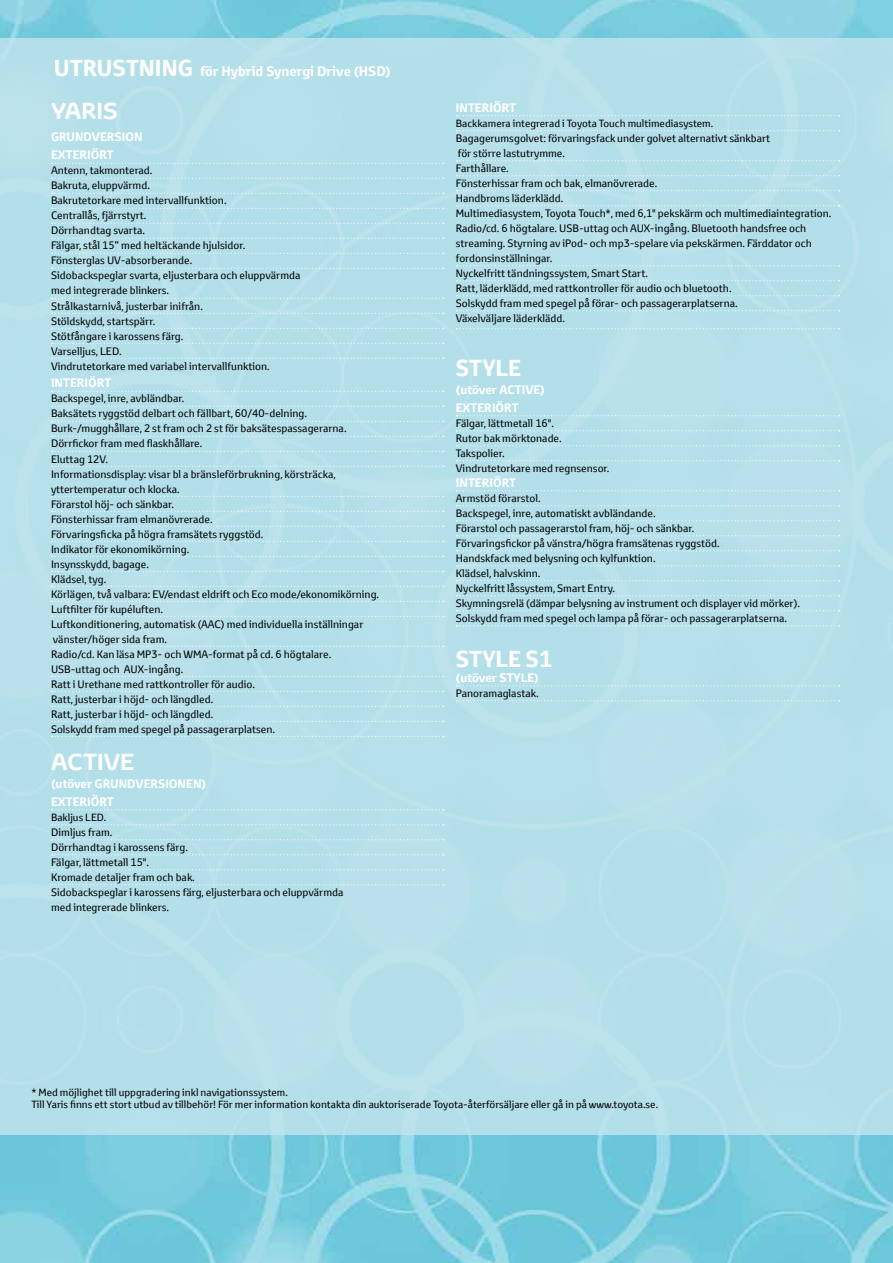
<style>
.page{position:relative;width:893px;height:1263px;background:#fff}
.page>*{position:absolute;margin:0;border:0;box-sizing:border-box;transform-origin:0 0}
.t1{font:700 22.5px "Toyota Text";color:#fff}
.t2{font:700 22.5px "Toyota Display";color:#fff}
.t3{font:700 13.5px "Toyota Text";color:#fff}
.t4{font:700 12px/18px "Toyota Text";color:#fff}
.t5{font:10.5px/15px "Toyota Text";color:#000}
.t6{font:10.2px/12.3px "Toyota Text";color:#000}
.s1{font-size:22.5px}
</style>
<div class="page">
<img style="left:0;top:0;width:893px;height:1263px">
<div style="left:0;top:38px;width:893px;height:1096px;background:#b4e0ea"></div>
<svg style="left:52px;top:163px;width:392px;height:1px"></svg>
<svg style="left:52px;top:178px;width:392px;height:1px"></svg>
<svg style="left:52px;top:193px;width:392px;height:1px"></svg>
<svg style="left:52px;top:208px;width:392px;height:1px"></svg>
<svg style="left:52px;top:223px;width:392px;height:1px"></svg>
<svg style="left:52px;top:238px;width:392px;height:1px"></svg>
<svg style="left:52px;top:253px;width:392px;height:1px"></svg>
<svg style="left:52px;top:268px;width:392px;height:1px"></svg>
<svg style="left:52px;top:298px;width:392px;height:1px"></svg>
<svg style="left:52px;top:313px;width:392px;height:1px"></svg>
<svg style="left:52px;top:328px;width:392px;height:1px"></svg>
<svg style="left:52px;top:343px;width:392px;height:1px"></svg>
<svg style="left:52px;top:358px;width:392px;height:1px"></svg>
<svg style="left:52px;top:391px;width:392px;height:1px"></svg>
<svg style="left:52px;top:406px;width:392px;height:1px"></svg>
<svg style="left:52px;top:421px;width:392px;height:1px"></svg>
<svg style="left:52px;top:436px;width:392px;height:1px"></svg>
<svg style="left:52px;top:451px;width:392px;height:1px"></svg>
<svg style="left:52px;top:466px;width:392px;height:1px"></svg>
<svg style="left:52px;top:496px;width:392px;height:1px"></svg>
<svg style="left:52px;top:511px;width:392px;height:1px"></svg>
<svg style="left:52px;top:526px;width:392px;height:1px"></svg>
<svg style="left:52px;top:541px;width:392px;height:1px"></svg>
<svg style="left:52px;top:556px;width:392px;height:1px"></svg>
<svg style="left:52px;top:571px;width:392px;height:1px"></svg>
<svg style="left:52px;top:586px;width:392px;height:1px"></svg>
<svg style="left:52px;top:601px;width:392px;height:1px"></svg>
<svg style="left:52px;top:616px;width:392px;height:1px"></svg>
<svg style="left:52px;top:646px;width:392px;height:1px"></svg>
<svg style="left:52px;top:676px;width:392px;height:1px"></svg>
<svg style="left:52px;top:691px;width:392px;height:1px"></svg>
<svg style="left:52px;top:706px;width:392px;height:1px"></svg>
<svg style="left:52px;top:721px;width:392px;height:1px"></svg>
<svg style="left:52px;top:736px;width:392px;height:1px"></svg>
<svg style="left:52px;top:809px;width:392px;height:1px"></svg>
<svg style="left:52px;top:824px;width:392px;height:1px"></svg>
<svg style="left:52px;top:839px;width:392px;height:1px"></svg>
<svg style="left:52px;top:854px;width:392px;height:1px"></svg>
<svg style="left:52px;top:869px;width:392px;height:1px"></svg>
<svg style="left:52px;top:884px;width:392px;height:1px"></svg>
<svg style="left:456px;top:115px;width:383px;height:1px"></svg>
<svg style="left:456px;top:130px;width:383px;height:1px"></svg>
<svg style="left:456px;top:160px;width:383px;height:1px"></svg>
<svg style="left:456px;top:175px;width:383px;height:1px"></svg>
<svg style="left:456px;top:190px;width:383px;height:1px"></svg>
<svg style="left:456px;top:205px;width:383px;height:1px"></svg>
<svg style="left:456px;top:265px;width:383px;height:1px"></svg>
<svg style="left:456px;top:280px;width:383px;height:1px"></svg>
<svg style="left:456px;top:295px;width:383px;height:1px"></svg>
<svg style="left:456px;top:310px;width:383px;height:1px"></svg>
<svg style="left:456px;top:328px;width:383px;height:1px"></svg>
<svg style="left:456px;top:415px;width:383px;height:1px"></svg>
<svg style="left:456px;top:430px;width:383px;height:1px"></svg>
<svg style="left:456px;top:445px;width:383px;height:1px"></svg>
<svg style="left:456px;top:460px;width:383px;height:1px"></svg>
<svg style="left:456px;top:490px;width:383px;height:1px"></svg>
<svg style="left:456px;top:505px;width:383px;height:1px"></svg>
<svg style="left:456px;top:520px;width:383px;height:1px"></svg>
<svg style="left:456px;top:535px;width:383px;height:1px"></svg>
<svg style="left:456px;top:550px;width:383px;height:1px"></svg>
<svg style="left:456px;top:565px;width:383px;height:1px"></svg>
<svg style="left:456px;top:580px;width:383px;height:1px"></svg>
<svg style="left:456px;top:595px;width:383px;height:1px"></svg>
<svg style="left:456px;top:610px;width:383px;height:1px"></svg>
<svg style="left:456px;top:625px;width:383px;height:1px"></svg>
<svg style="left:456px;top:685px;width:383px;height:1px"></svg>
<svg style="left:456px;top:700px;width:383px;height:1px"></svg>
<p class="t3" style="left:54px;top:63px;width:338px"><span class="s1">UTRUSTNING</span> för Hybrid Synergi Drive (HSD)</p>
<h1 class="t2" style="left:51px;top:95px;width:68px">YARIS</h1>
<p class="t4" style="left:51px;top:128px;width:93px">GRUNDVERSION<br>EXTERIÖRT</p>
<p class="t5" style="left:51px;top:163px;width:251px">Antenn, takmonterad.<br>Bakruta, eluppvärmd.<br>Bakrutetorkare med intervallfunktion.<br>Centrallås, fjärrstyrt.<br>Dörrhandtag svarta.<br>Fälgar, stål 15” med heltäckande hjulsidor.<br>Fönsterglas UV-absorberande.<br>Sidobackspeglar svarta, eljusterbara och eluppvärmda med integrerade blinkers.<br>Strålkastarnivå, justerbar inifrån.<br>Stöldskydd, startspärr.<br>Stötfångare i karossens färg.<br>Varselljus, LED.<br>Vindrutetorkare med variabel intervallfunktion.</p>
<p class="t4" style="left:51px;top:374px;width:62px">INTERIÖRT</p>
<p class="t5" style="left:51px;top:391px;width:330px">Backspegel, inre, avbländbar.<br>Baksätets ryggstöd delbart och fällbart, 60/40-delning.<br>Burk-/mugghållare, 2 st fram och 2 st för baksätespassagerarna.<br>Dörrfickor fram med flaskhållare.<br>Eluttag 12V.<br>Informationsdisplay: visar bl a bränsleförbrukning, körsträcka, yttertemperatur och klocka.<br>Förarstol höj- och sänkbar.<br>Fönsterhissar fram elmanövrerade.<br>Förvaringsficka på högra framsätets ryggstöd.<br>Indikator för ekonomikörning.<br>Insynsskydd, bagage.<br>Klädsel, tyg.<br>Körlägen, två valbara: EV/endast eldrift och Eco mode/ekonomikörning.<br>Luftfilter för kupéluften.<br>Luftkonditionering, automatisk (AAC) med individuella inställningar vänster/höger sida fram.<br>Radio/cd. Kan läsa MP3- och WMA-format på cd. 6 högtalare.<br>USB-uttag och AUX-ingång.<br>Ratt i Urethane med rattkontroller för audio.<br>Ratt, justerbar i höjd- och längdled.<br>Ratt, justerbar i höjd- och längdled.<br>Solskydd fram med spegel på passagerarplatsen.</p>
<h1 class="t2" style="left:51px;top:746px;width:85px">ACTIVE</h1>
<p class="t4" style="left:51px;top:775px;width:53px">(utöver grundversionen</p>
<p class="t4" style="left:202px;top:775px;width:6px">)</p>
<p class="t4" style="left:51px;top:793px;width:64px">EXTERIÖRT</p>
<p class="t6" style="left:51px;top:811px;width:57px">Bakljus LED.</p>
<p class="t5" style="left:51px;top:825px;width:294px">Dimljus fram.<br>Dörrhandtag i karossens färg.<br>Fälgar, lättmetall 15".<br>Kromade detaljer fram och bak.<br>Sidobackspeglar i karossens färg, eljusterbara och eluppvärmda med integrerade blinkers.</p>
<p class="t4" style="left:456px;top:99px;width:62px">INTERIÖRT</p>
<p class="t6" style="left:456px;top:117px;width:259px">Backkamera integrerad i Toyota Touch multimediasystem.</p>
<p class="t5" style="left:456px;top:131px;width:377px">Bagagerumsgolvet: förvaringsfack under golvet alternativt sänkbart<br>för större lastutrymme.<br>Farthållare.<br>Fönsterhissar fram och bak, elmanövrerade.<br>Handbroms läderklädd.<br>Multimediasystem, Toyota Touch*, med 6,1" pekskärm och multimediaintegration.<br>Radio/cd. 6 högtalare. USB-uttag och AUX-ingång. Bluetooth handsfree och streaming. Styrning av iPod- och mp3-spelare via pekskärmen. Färddator och fordonsinställningar.<br>Nyckelfritt tändningssystem, Smart Start.<br>Ratt, läderklädd, med rattkontroller för audio och bluetooth.<br>Solskydd fram med spegel på förar- och passagerarplatserna.<br>Växelväljare läderklädd.</p>
<h1 class="t1" style="left:456px;top:353px;width:65px">Style</h1>
<p class="t4" style="left:456px;top:381px;width:67px">(utöver Active</p>
<p class="t4" style="left:540px;top:381px;width:6px">)</p>
<p class="t4" style="left:456px;top:399px;width:64px">EXTERIÖRT</p>
<p class="t5" style="left:456px;top:416px;width:155px">Fälgar, lättmetall 16".<br>Rutor bak mörktonade.<br>Takspolier.<br>Vindrutetorkare med regnsensor.</p>
<p class="t4" style="left:456px;top:474px;width:62px">INTERIÖRT</p>
<p class="t5" style="left:456px;top:491px;width:346px">Armstöd förarstol.<br>Backspegel, inre, automatiskt avbländande.<br>Förarstol och passagerarstol fram, höj- och sänkbar.<br>Förvaringsfickor på vänstra/högra framsätenas ryggstöd.<br>Handskfack med belysning och kylfunktion.<br>Klädsel, halvskinn.<br>Nyckelfritt låssystem, Smart Entry.<br>Skymningsrelä (dämpar belysning av instrument och displayer vid mörker).<br>Solskydd fram med spegel och lampa på förar- och passagerarplatserna.</p>
<h1 class="t1" style="left:456px;top:644px;width:98px">Style S1</h1>
<p class="t4" style="left:456px;top:669px;width:85px">(utöver Style)</p>
<p class="t5" style="left:456px;top:686px;width:84px">Panoramaglastak.</p>
<p class="t6" style="left:31px;top:1086px;width:628px">* Med möjlighet till uppgradering inkl navigationssystem.<br>Till Yaris finns ett stort utbud av tillbehör! För mer information kontakta din auktoriserade Toyota-återförsäljare eller gå in på www.toyota.se.</p>
</div>
